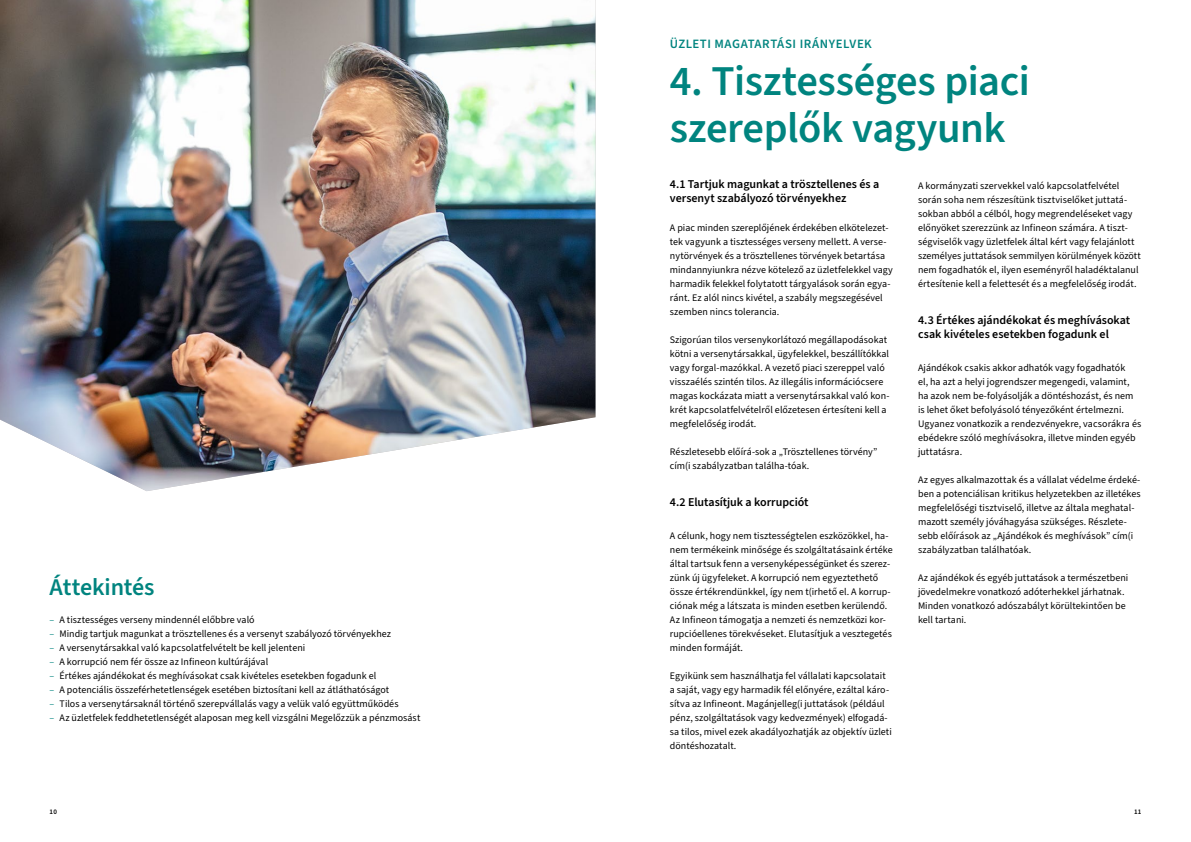
<style>
.page{position:relative;width:1191px;height:842px;background:#fff}
.page>*{position:absolute;margin:0;border:0;box-sizing:border-box;transform-origin:0 0}
.t1{font:600 42.5px/46.8px "Source Sans 3";letter-spacing:-.01em;color:#00847f}
.t2{font:600 24px "Source Sans 3";letter-spacing:-.01em;color:#00847f}
.t3{font:600 12.8px "Source Sans 3";letter-spacing:.035em;color:#00847f}
.t4{font:600 12px/14px "Source Sans 3";letter-spacing:-.005em;color:#000}
.t5{font:10px/14px "Source Sans 3";letter-spacing:.005em;color:#000}
.t6{font:600 7px "Source Sans 3";color:#000}
.s1{color:#00847f}
</style>
<div class="page">
<img style="left:0;top:0;width:595px;height:491px">
<h2 class="t2" style="left:50px;top:571px;width:106px">Áttekintés</h2>
<p class="t5" style="left:50px;top:613px;width:206px"><span class="s1">–</span> A tisztességes verseny mindennél előbbre való</p>
<p class="t5" style="left:50px;top:627px;width:343px"><span class="s1">–</span> Mindig tartjuk magunkat a trösztellenes és a versenyt szabályozó törvényekhez</p>
<p class="t5" style="left:50px;top:641px;width:257px"><span class="s1">–</span> A versenytársakkal való kapcsolatfelvételt be kell jelenteni</p>
<p class="t5" style="left:50px;top:655px;width:220px"><span class="s1">–</span> A korrupció nem fér össze az Infineon kultúrájával</p>
<p class="t5" style="left:50px;top:669px;width:328px"><span class="s1">–</span> Értékes ajándékokat és meghívásokat csak kivételes esetekben fogadunk el</p>
<p class="t5" style="left:50px;top:683px;width:341px"><span class="s1">–</span> A potenciális összeférhetetlenségek esetében biztosítani kell az átláthatóságot</p>
<p class="t5" style="left:50px;top:697px;width:350px"><span class="s1">–</span> Tilos a versenytársaknál történő szerepvállalás vagy a velük való együttműködés</p>
<p class="t5" style="left:50px;top:711px;width:372px"><span class="s1">–</span> Az üzletfelek feddhetetlenségét alaposan meg kell vizsgálni Megelőzzük a pénzmosást</p>
<p class="t3" style="left:670px;top:35px;width:203px">ÜZLETI MAGATARTÁSI IRÁNYELVEK</p>
<h1 class="t1" style="left:670px;top:59px;width:361px">4. Tisztességes piaci szereplők vagyunk</h1>
<p class="t4" style="left:670px;top:177px;width:211px">4.1 Tartjuk magunkat a trösztellenes és a versenyt szabályozó törvényekhez</p>
<p class="t5" style="left:670px;top:221px;width:224px">A piac minden szereplőjének érdekében elkötelezet&shy;tek vagyunk a tisztességes verseny mellett. A verse&shy;nytörvények és a trösztellenes törvények betartása mindannyiunkra nézve kötelező az üzletfelekkel vagy harmadik felekkel folytatott tárgyalások során egya&shy;ránt. Ez alól nincs kivétel, a szabály megszegésével szemben nincs tolerancia.</p>
<p class="t5" style="left:670px;top:333px;width:221px">Szigorúan tilos versenykorlátozó megállapodásokat kötni a versenytársakkal, ügyfelekkel, beszállítókkal vagy forgal-mazókkal. A vezető piaci szereppel való visszaélés szintén tilos. Az illegális információcsere magas kockázata miatt a versenytársakkal való kon&shy;krét kapcsolatfelvételről előzetesen értesíteni kell a megfelelőség irodát.</p>
<p class="t5" style="left:670px;top:445px;width:209px">Részletesebb előírá-sok a „Trösztellenes törvény” cím(i szabályzatban találha-tóak.</p>
<p class="t4" style="left:670px;top:495px;width:140px">4.2 Elutasítjuk a korrupciót</p>
<p class="t5" style="left:670px;top:529px;width:224px">A célunk, hogy nem tisztességtelen eszközökkel, ha&shy;nem termékeink minősége és szolgáltatásaink értéke által tartsuk fenn a versenyképességünket és szerez&shy;zünk új ügyfeleket. A korrupció nem egyeztethető össze értékrendünkkel, így nem t(irhető el. A korrup&shy;ciónak még a látszata is minden esetben kerülendő.<br>Az Infineon támogatja a nemzeti és nemzetközi kor&shy;rupcióellenes törekvéseket. Elutasítjuk a vesztegetés minden formáját.</p>
<p class="t5" style="left:670px;top:669px;width:223px">Egyikünk sem használhatja fel vállalati kapcsolatait a saját, vagy egy harmadik fél előnyére, ezáltal káro&shy;sítva az Infineont. Magánjelleg(i juttatások (például pénz, szolgáltatások vagy kedvezmények) elfogadá&shy;sa tilos, mivel ezek akadályozhatják az objektív üzleti döntéshozatalt.</p>
<p class="t5" style="left:918px;top:179px;width:224px">A kormányzati szervekkel való kapcsolatfelvétel során soha nem részesítünk tisztviselőket juttatá&shy;sokban abból a célból, hogy megrendeléseket vagy előnyöket szerezzünk az Infineon számára. A tiszt&shy;ségviselők vagy üzletfelek által kért vagy felajánlott személyes juttatások semmilyen körülmények között nem fogadhatók el, ilyen eseményről haladéktalanul értesítenie kell a felettesét és a megfelelőség irodát.</p>
<p class="t4" style="left:918px;top:313px;width:214px">4.3 Értékes ajándékokat és meghívásokat csak kivételes esetekben fogadunk el</p>
<p class="t5" style="left:918px;top:361px;width:225px">Ajándékok csakis akkor adhatók vagy fogadhatók<br>el, ha azt a helyi jogrendszer megengedi, valamint, ha azok nem be-folyásolják a döntéshozást, és nem is lehet őket befolyásoló tényezőként értelmezni.<br>Ugyanez vonatkozik a rendezvényekre, vacsorákra és ebédekre szóló meghívásokra, illetve minden egyéb juttatásra.</p>
<p class="t5" style="left:918px;top:473px;width:224px">Az egyes alkalmazottak és a vállalat védelme érdeké&shy;ben a potenciálisan kritikus helyzetekben az illetékes megfelelőségi tisztviselő, illetve az általa meghatal&shy;mazott személy jóváhagyása szükséges. Részlete&shy;sebb előírások az „Ajándékok és meghívások” cím(i szabályzatban találhatóak.</p>
<p class="t5" style="left:918px;top:571px;width:212px">Az ajándékok és egyéb juttatások a természetbeni jövedelmekre vonatkozó adóterhekkel járhatnak.<br>Minden vonatkozó adószabályt körültekintően be kell tartani.</p>
<p class="t6" style="left:50px;top:807px;width:9px">10</p>
<p class="t6" style="left:1134px;top:807px;width:9px">11</p>
</div>
